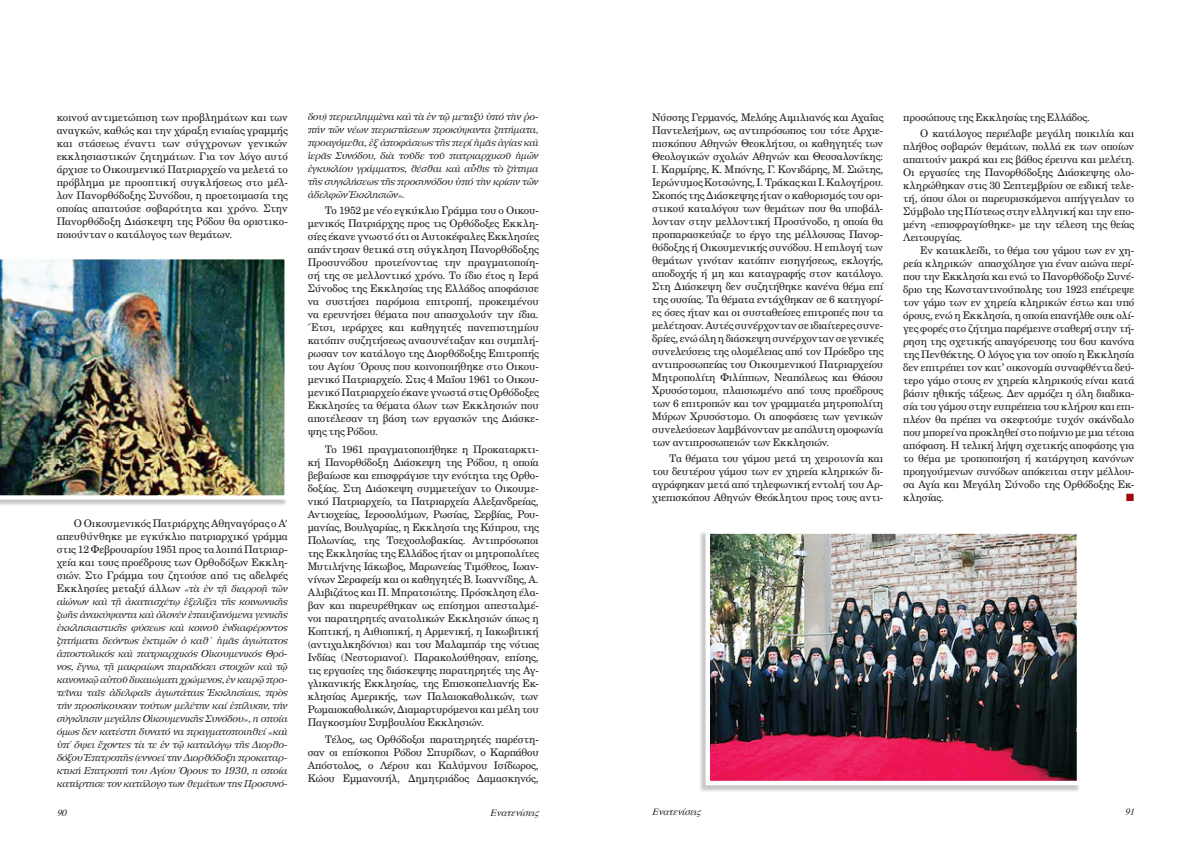
<style>
.page{position:relative;width:1191px;height:842px;background:#fff}
.page>*{position:absolute;margin:0;border:0;box-sizing:border-box;transform-origin:0 0}
.t1{font:10.5px/13px "UB Century";letter-spacing:-.01em;color:#231f20;text-align:justify}
.t2{font:10.5px "Zapf Dingbats ITC";color:#9d070d}
.t3{font:italic 9.5px/13px "Apollonia";letter-spacing:-.04em;color:#231f20;text-align:justify}
.t4{font:italic 9.5px "Times";color:#231f20}
.s1{font-family:"UB Optima"}
.s2{font-family:"Apollonia";font-style:italic;font-size:9.5px}
</style>
<div class="page">
<div style="left:0;top:256px;width:292px;height:255px;background:#231f20;opacity:.25"></div>
<img style="left:0;top:256px;width:289px;height:244px">
<div style="left:698px;top:530px;width:386px;height:266px;background:#231f20;opacity:.25"></div>
<img style="left:710px;top:534px;width:366px;height:246px">
<div style="left:705px;top:529px;width:376px;height:256px;border:4px solid #fff"></div>
<p class="t1" style="left:57px;top:110px;width:233px">κοινού αντιμετώπιση των προβλημάτων και των αναγκών, καθώς και την χάραξη ενιαίας γραμμής και στάσεως έναντι των σύγχρονων γενικών εκκλησιαστικών ζητημάτων. Για τον λόγο αυτό άρχισε το Οικουμενικό Πατριαρχείο να μελετά το πρόβλημα με προοπτική συγκλήσεως στο μέλ&shy;λον Πανορθόδοξης Συνόδου, η προετοιμασία της οποίας απαιτούσε σοβαρότητα και χρόνο. Στην Πανορθόδοξη Διάσκεψη της Ρόδου θα οριστικο&shy;ποιούνταν ο κατάλογος των θεμάτων.</p>
<p class="t1" style="left:57px;top:516px;width:233px;text-indent:17px">Ο Οικουμενικός Πατριάρχης Αθηναγόρας ο Α<span class="s1">’ </span>απευθύνθηκε με εγκύκλιο πατριαρχικό γράμμα στις 12 Φεβρουαρίου 1951 προς τα λοιπά Πατριαρ&shy;χεία και τους προέδρους των Ορθοδόξων Εκκλη&shy;σιών. Στο Γράμμα του ζητούσε από τις αδελφές Εκκλησίες μεταξύ άλλων <span class="s2">«τὰ ἐν τῇ διαρροῇ τῶν</span></p>
<p class="t3" style="left:57px;top:595px;width:233px">αἰώνων καὶ τῇ ἀκατασχέτῳ ἐξελίξει τῆς κοινωνικῆς ζωῆς ἀνακύψαντα καὶ ὁλονέν ἐπαυξανόμενα γενικῆς ἐκκλησιαστικῆς φύσεως καὶ κοινοῦ ἐνδιαφέροντος ζητήματα δεόντως ἐκτιμῶν ὁ καθ΄ ἡμᾶς ἁγιώτατος ἀποστολικός καὶ πατριαρχικός Οἰκουμενικός Θρό&shy;νος, ἔγνω, τῇ μακραίωνι παραδόσει στοιχῶν καὶ τῷ κανονικῷ αὐτοῦ δικαιώματι χρώμενος, ἐν καιρῷ προ&shy;τεῖναι ταῖς ἀδελφαῖς ἁγιωτάταις Ἐκκλησίαις, πρὸς τήν προσήκουσαν τούτων μελέτην καί ἐπίλυσιν, τήν σύγκλησιν μεγάλης Οἰκουμενικῆς Συνόδου», η οποία όμως δεν κατέστη δυνατό να πραγματοποιηθεί «καὶ ὑπ’ ὄψει ἔχοντες τὰ τε ἐν τῷ καταλόγῳ τῆς Διορθο&shy;δόξου Ἐπιτροπῆς (εννοεί την Διορθόδοξη προκαταρ&shy;κτική Επιτροπή του Αγίου Όρους το 1930, η οποία κατάρτησε τον κατάλογο των θεμάτων της Προσυνό-</p>
<p class="t3" style="left:308px;top:111px;width:233px">δου) περιειλημμὲνα καὶ τὰ ἐν τῷ μεταξύ ὑπό τὴν ῥο&shy;πήν τῶν νέων περιστάσεων προκύψαντα ζητήματα, προαγόμεθα, ἐξ ἀποφάσεως τῆς περί ἡμᾶς ἁγίας καὶ ἱερᾶς Συνόδου, διὰ τοῦδε τοῦ πατριαρχικοῦ ἡμῶν ἐγκυκλίου γράμματος, θέσθαι καὶ αὖθις τὸ ζήτημα τῆς συγκλήσεως τῆς προσυνόδου ὑπό τὴν κρίσιν τῶν ἀδελφῶν Ἐκκλησιῶν».</p>
<p class="t1" style="left:308px;top:204px;width:233px;text-indent:17px">Το 1952 με νέο εγκύκλιο Γράμμα του ο Οικου&shy;μενικός Πατριάρχης προς τις Ορθόδοξες Εκκλη&shy;σίες έκανε γνωστό ότι οι Αυτοκέφαλες Εκκλησίες απάντησαν θετικά στη σύγκληση Πανορθόδοξης Προσυνόδου προτείνοντας την πραγματοποίη&shy;σή της σε μελλοντικό χρόνο. Το ίδιο έτος η Ιερά Σύνοδος της Εκκλησίας της Ελλάδος αποφάσισε να συστήσει παρόμοια επιτροπή, προκειμένου να ερευνήσει θέματα που απασχολούν την ίδια.<br>Έτσι, ιεράρχες και καθηγητές πανεπιστημίου κατόπιν συζητήσεως ανασυνέταξαν και συμπλή&shy;ρωσαν τον κατάλογο της Διορθόδοξης Επιτροπής του Αγίου Όρους που κοινοποιήθηκε στο Οικου&shy;μενικό Πατριαρχείο. Στις 4 Μαΐου 1961 το Οικου&shy;μενικό Πατριαρχείο έκανε γνωστά στις Ορθόδοξες Εκκλησίες τα θέματα όλων των Εκκλησιών που αποτέλεσαν τη βάση των εργασιών της Διάσκε&shy;ψης της Ρόδου.</p>
<p class="t1" style="left:308px;top:442px;width:233px;text-indent:17px">Το 1961 πραγματοποιήθηκε η Προκαταρκτι&shy;κή Πανορθόδοξη Διάσκεψη της Ρόδου, η οποία βεβαίωσε και επισφράγισε την ενότητα της Ορθο&shy;δοξίας. Στη Διάσκεψη συμμετείχαν το Οικουμε&shy;νικό Πατριαρχείο, τα Πατριαρχεία Αλεξανδρείας, Αντιοχείας, Ιεροσολύμων, Ρωσίας, Σερβίας, Ρου&shy;μανίας, Βουλγαρίας, η Εκκλησία της Κύπρου, της Πολωνίας, της Τσεχοσλοβακίας. Αντιπρόσωποι της Εκκλησίας της Ελλάδος ήταν οι μητροπολίτες Μυτιλήνης Ιάκωβος, Μαρωνείας Τιμόθεος, Ιωαν&shy;νίνων Σεραφείμ και οι καθηγητές Β. Ιωαννίδης, Α.<br>Αλιβιζάτος και Π. Μπρατσιώτης. Πρόσκληση έλα&shy;βαν και παρευρέθηκαν ως επίσημοι απεσταλμέ&shy;νοι παρατηρητές ανατολικών Εκκλησιών όπως η Κοπτική, η Αιθιοπική, η Αρμενική, η Ιακωβιτική (αντιχαλκηδόνιοι) και του Μαλαμπάρ της νότιας Ινδίας (Νεστοριανοί). Παρακολούθησαν, επίσης, τις εργασίες της διάσκεψης παρατηρητές της Αγ&shy;γλικανικής Εκκλησίας, της Επισκοπελιανής Εκ&shy;κλησίας Αμερικής, των Παλαιοκαθολικών, των Ρωμαιοκαθολικών, Διαμαρτυρόμενοι και μέλη του Παγκοσμίου Συμβουλίου Εκκλησιών.</p>
<p class="t1" style="left:308px;top:732px;width:233px;text-indent:17px">Τέλος, ως Ορθόδοξοι παρατηρητές παρέστη&shy;σαν οι επίσκοποι Ρόδου Σπυρίδων, ο Καρπάθου Απόστολος, ο Λέρου και Καλύμνου Ισίδωρος, Κώου Εμμανουήλ, Δημητριάδος Δαμασκηνός,</p>
<p class="t1" style="left:652px;top:110px;width:233px">Νύσσης Γερμανός, Μελόης Αιμιλιανός και Αχαΐας Παντελεήμων, ως αντιπρόσωπος του τότε Αρχιε&shy;πισκόπου Αθηνών Θεοκλήτου, οι καθηγητές των Θεολογικών σχολών Αθηνών και Θεσσαλονίκης:<br>Ι. Καρμίρης, Κ. Μπόνης, Γ. Κονιδάρης, Μ. Σιώτης, Ιερώνυμος Κοτσώνης, Ι. Τράκας και Ι. Καλογήρου.<br>Σκοπός της Διάσκεψης ήταν ο καθορισμός του ορι&shy;στικού καταλόγου των θεμάτων που θα υποβάλ&shy;λονταν στην μελλοντική Προσύνοδο, η οποία θα προπαρασκεύαζε το έργο της μέλλουσας Πανορ&shy;θόδοξης ή Οικουμενικής συνόδου. Η επιλογή των θεμάτων γινόταν κατόπιν εισηγήσεως, εκλογής, αποδοχής ή μη και καταγραφής στον κατάλογο.<br>Στη Διάσκεψη δεν συζητήθηκε κανένα θέμα επί της ουσίας. Τα θέματα εντάχθηκαν σε 6 κατηγορί&shy;ες όσες ήταν και οι συσταθείσες επιτροπές που τα μελέτησαν. Αυτές συνέρχονταν σε ιδιαίτερες συνε&shy;δρίες, ενώ όλη η διάσκεψη συνέρχονταν σε γενικές συνελεύσεις της ολομέλειας από τον Πρόεδρο της αντιπροσωπείας του Οικουμενικού Πατριαρχείου Μητροπολίτη Φιλίππων, Νεαπόλεως και Θάσου Χρυσόστομου, πλαισιωμένο από τους προέδρους των 6 επιτροπών και τον γραμματέα μητροπολίτη Μύρων Χρυσόστομο. Οι αποφάσεις των γενικών συνελεύσεων λαμβάνονταν με απόλυτη ομοφωνία των αντιπροσωπειών των Εκκλησιών.</p>
<p class="t1" style="left:652px;top:451px;width:233px;text-indent:17px">Τα θέματα του γάμου μετά τη χειροτονία και του δευτέρου γάμου των εν χηρεία κληρικών δι&shy;αγράφηκαν μετά από τηλεφωνική εντολή του Αρ&shy;χιεπισκόπου Αθηνών Θεόκλητου προς τους αντι-</p>
<p class="t1" style="left:920px;top:109px;width:216px;line-height:15.8px;text-indent:-17px">προσώπους της Εκκλησίας της Ελλάδος.<br>Ο κατάλογος περιέλαβε μεγάλη ποικιλία και</p>
<p class="t1" style="left:903px;top:139px;width:233px">πλήθος σοβαρών θεμάτων, πολλά εκ των οποίων απαιτούν μακρά και εις βάθος έρευνα και μελέτη.<br>Οι εργασίες της Πανορθόδοξης Διάσκεψης ολο&shy;κληρώθηκαν στις 30 Σεπτεμβρίου σε ειδική τελε&shy;τή, όπου όλοι οι παρευρισκόμενοι απήγγειλαν το Σύμβολο της Πίστεως στην ελληνική και την επο&shy;μένη «επισφραγίσθηκε» με την τέλεση της θείας Λειτουργίας.</p>
<p class="t1" style="left:903px;top:243px;width:233px;text-indent:17px">Εν κατακλείδι, το θέμα του γάμου των εν χη&shy;ρεία κληρικών απασχόλησε για έναν αιώνα περί&shy;που την Εκκλησία και ενώ το Πανορθόδοξο Συνέ&shy;δριο της Κωνσταντινούπολης του 1923 επέτρεψε τον γάμο των εν χηρεία κληρικών έστω και υπό όρους, ενώ η Εκκλησία, η οποία επανήλθε ουκ ολί&shy;γες φορές στο ζήτημα παρέμεινε σταθερή στην τή&shy;ρηση της σχετικής απαγόρευσης του 6ου κανόνα της Πενθέκτης. Ο λόγος για τον οποίο η Εκκλησία δεν επιτρέπει τον κατ’ οικονομία συναφθέντα δεύ&shy;τερο γάμο στους εν χηρεία κληρικούς είναι κατά βάσιν ηθικής τάξεως. Δεν αρμόζει η όλη διαδικα&shy;σία του γάμου στην ευπρέπεια του κλήρου και επι&shy;πλέον θα πρέπει να σκεφτούμε τυχόν σκάνδαλο που μπορεί να προκληθεί στο ποίμνιο με μια τέτοια απόφαση. Η τελική λήψη σχετικής αποφάσης για το θέμα με τροποποιήση ή κατάργηση κανόνων προηγούμενων συνόδων απόκειται στην μέλλου&shy;σα Αγία και Μεγάλη Σύνοδο της Ορθόδοξης Εκ&shy;κλησίας.</p>
<p class="t2" style="left:1126px;top:492px;width:9px">■</p>
<p class="t4" style="left:57px;top:803px;width:15px">90</p>
<p class="t4" style="left:490px;top:803px;width:54px">Eνατενίσεις</p>
<p class="t4" style="left:652px;top:803px;width:54px">Eνατενίσεις</p>
<p class="t4" style="left:1124px;top:803px;width:15px">91</p>
</div>
